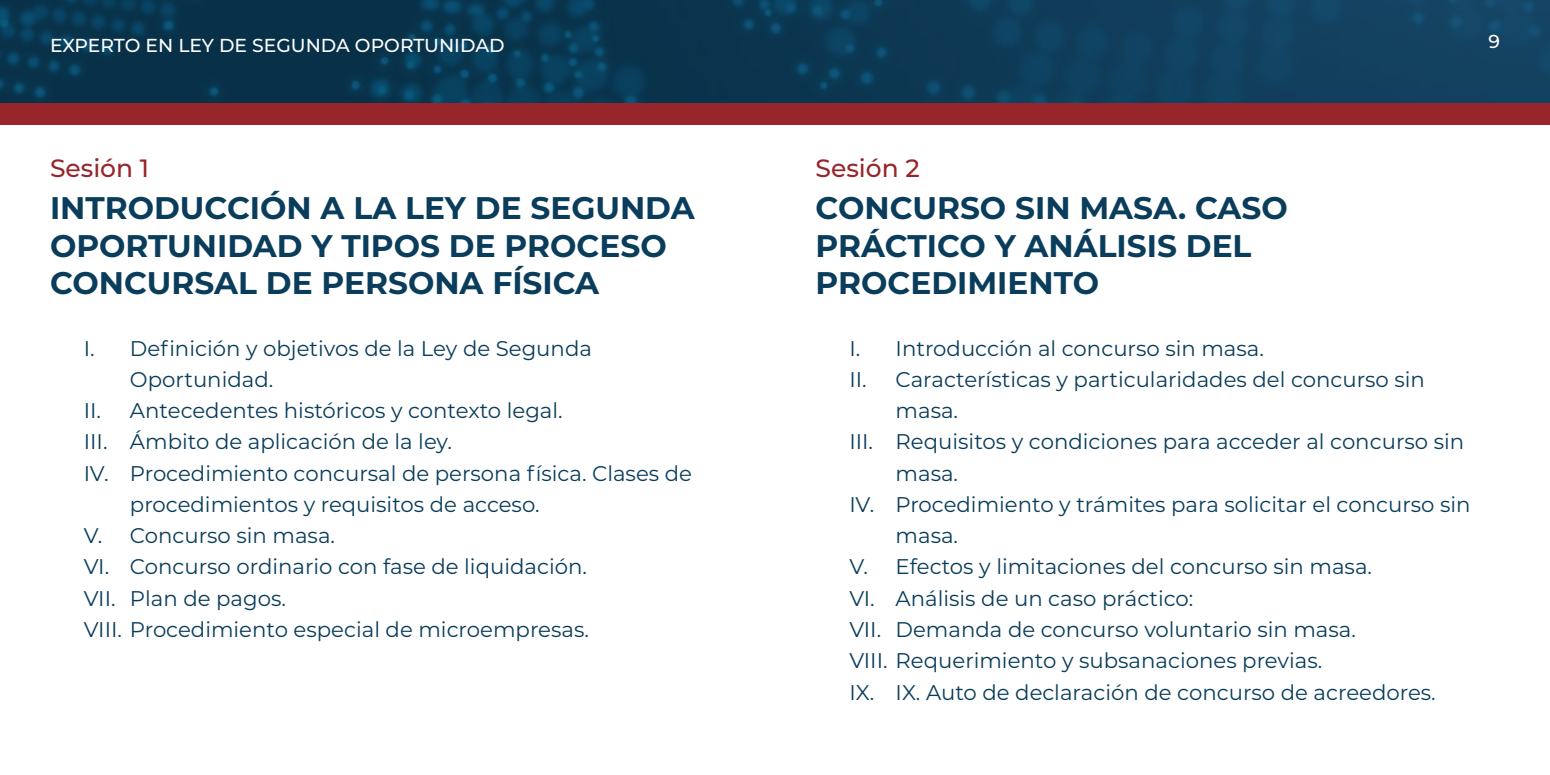
<style>
.page{position:relative;width:1550px;height:775px;background:#fff}
.page>*{position:absolute;margin:0;border:0;box-sizing:border-box;transform-origin:0 0}
.t1{font:700 31.25px/37.5px "Montserrat";color:#0a3d5b}
.t2{font:500 25px "Montserrat";color:#96262b}
.t3{font:21.25px "Montserrat";color:#0a3d5b}
.t4{font:500 18.75px "Montserrat";color:#fff}
</style>
<div class="page">
<svg style="left:0;top:0;width:1550px;height:103px;background:#0c3a56"></svg>
<div style="left:0;top:103px;width:1550px;height:22px;background:#97252c"></div>
<p class="t4" style="left:50px;top:32px;width:456px">EXPERTO EN LEY DE SEGUNDA OPORTUNIDAD</p>
<p class="t4" style="left:1488px;top:28px;width:13px">9</p>
<p class="t2" style="left:50px;top:150px;width:101px">Sesión 1</p>
<p class="t2" style="left:816px;top:150px;width:106px">Sesión 2</p>
<h1 class="t1" style="left:50px;top:188px;width:646px">INTRODUCCIÓN A LA LEY DE SEGUNDA<br>OPORTUNIDAD Y TIPOS DE PROCESO<br>CONCURSAL DE PERSONA FÍSICA</h1>
<h1 class="t1" style="left:816px;top:188px;width:474px">CONCURSO SIN MASA. CASO<br>PRÁCTICO Y ANÁLISIS DEL<br>PROCEDIMIENTO</h1>
<p class="t3" style="left:84px;top:333px;width:510px">I. Definición y objetivos de la Ley de Segunda</p>
<p class="t3" style="left:130px;top:365px;width:145px">Oportunidad.</p>
<p class="t3" style="left:84px;top:396px;width:480px">II. Antecedentes históricos y contexto legal.</p>
<p class="t3" style="left:84px;top:427px;width:370px">III. Ámbito de aplicación de la ley.</p>
<p class="t3" style="left:84px;top:458px;width:610px">IV. Procedimiento concursal de persona física. Clases de</p>
<p class="t3" style="left:130px;top:490px;width:411px">procedimientos y requisitos de acceso.</p>
<p class="t3" style="left:84px;top:521px;width:253px">V. Concurso sin masa.</p>
<p class="t3" style="left:84px;top:552px;width:505px">VI. Concurso ordinario con fase de liquidación.</p>
<p class="t3" style="left:84px;top:583px;width:204px">VII. Plan de pagos.</p>
<p class="t3" style="left:84px;top:615px;width:507px">VIII. Procedimiento especial de microempresas.</p>
<p class="t3" style="left:849px;top:334px;width:416px">I. Introducción al concurso sin masa.</p>
<p class="t3" style="left:849px;top:365px;width:577px">II. Características y particularidades del concurso sin</p>
<p class="t3" style="left:896px;top:396px;width:64px">masa.</p>
<p class="t3" style="left:849px;top:427px;width:616px">III. Requisitos y condiciones para acceder al concurso sin</p>
<p class="t3" style="left:896px;top:459px;width:64px">masa.</p>
<p class="t3" style="left:849px;top:490px;width:623px">IV. Procedimiento y trámites para solicitar el concurso sin</p>
<p class="t3" style="left:896px;top:521px;width:64px">masa.</p>
<p class="t3" style="left:849px;top:552px;width:524px">V. Efectos y limitaciones del concurso sin masa.</p>
<p class="t3" style="left:849px;top:584px;width:346px">VI. Análisis de un caso práctico:</p>
<p class="t3" style="left:849px;top:615px;width:508px">VII. Demanda de concurso voluntario sin masa.</p>
<p class="t3" style="left:849px;top:646px;width:474px">VIII. Requerimiento y subsanaciones previas.</p>
<p class="t3" style="left:849px;top:677px;width:588px">IX. IX. Auto de declaración de concurso de acreedores.</p>
</div>
